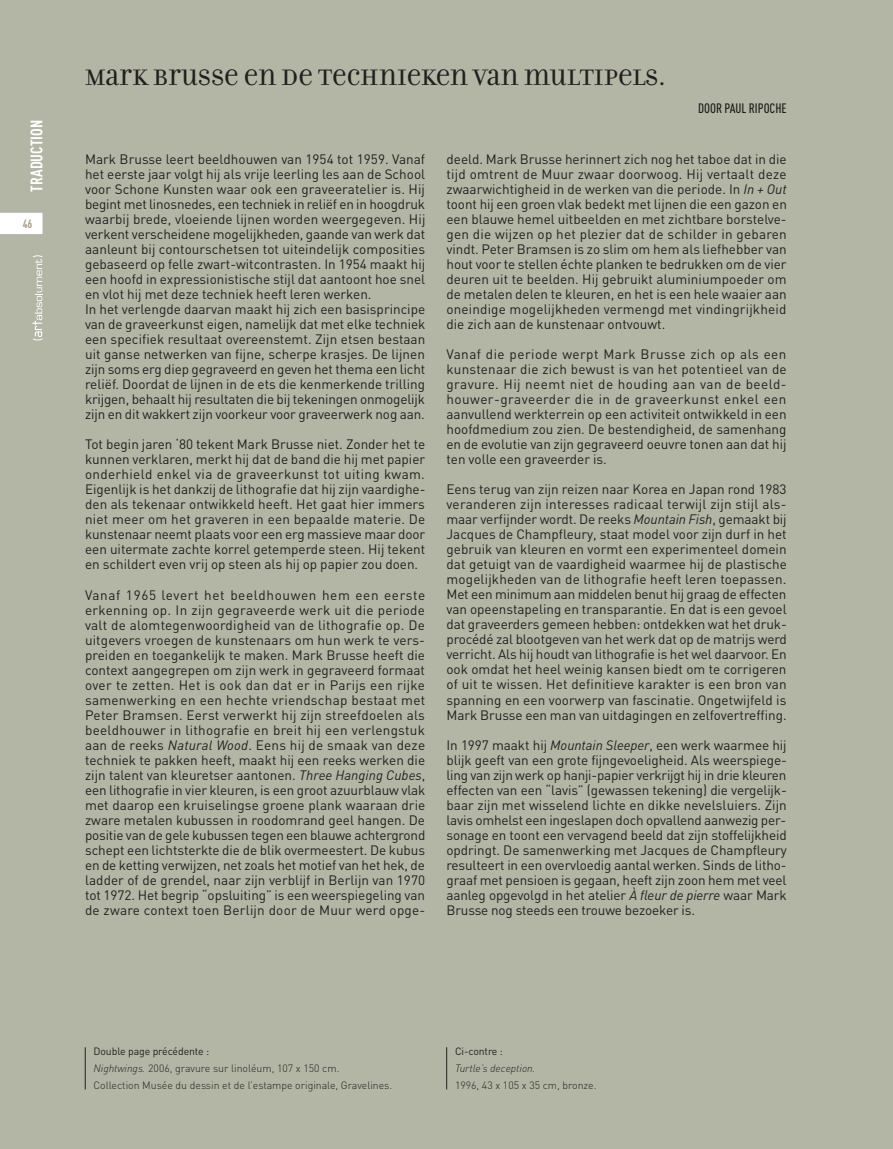
<style>
.page{position:relative;width:893px;height:1149px;background:#fff}
.page>*{position:absolute;margin:0;border:0;box-sizing:border-box;transform-origin:0 0}
.t1{font:24px "Filosofia Unicase";color:#231f20}
.t2{font:700 16.5px "DIN Cond";color:#fff}
.t3{font:13.5px/15px "DIN";color:#231f20;text-align:justify}
.t4{font:500 13.5px "DIN Cond";color:#231f20}
.t5{font:700 12px "DIN Cond";color:#aa9f84}
.t6{font:300 10.5px/17px "DIN";color:#231f20}
.t7{font:italic 300 10.5px "DIN";color:#231f20}
.t8{font:10.5px "DIN";letter-spacing:-.01em;color:#231f20}
.s1{font-style:italic}
.s2{font-weight:400}
</style>
<div class="page">
<div style="left:0;top:0;width:893px;height:1148px;background:#b3b6a5"></div>
<svg style="left:0;top:213px;width:43px;height:21px"></svg>
<svg style="left:32px;top:255px;width:11px;height:85px"></svg>
<hr style="left:85px;top:1046px;width:1px;height:43px;background:#231f20">
<hr style="left:446px;top:1046px;width:1px;height:43px;background:#231f20">
<p class="t2" style="left:31px;top:191px;width:73px;rotate:-90deg">TRADUCTION</p>
<p class="t5" style="left:23px;top:220px;width:11px">46</p>
<h1 class="t1" style="left:85px;top:63px;width:582px">MARK BRUSSE EN DE TECHNIEKEN VAN MULTIPELS.</h1>
<p class="t4" style="left:698px;top:103px;width:90px">DOOR PAUL RIPOCHE</p>
<p class="t3" style="left:85px;top:153px;width:342px;text-align:left">Mark Brusse leert beeldhouwen van 1954 tot 1959. Vanaf het eerste jaar volgt hij als vrije leerling les aan de School voor Schone Kunsten waar ook een graveeratelier is. Hij begint met linosnedes, een techniek in reliëf en in hoogdruk waarbij brede, vloeiende lijnen worden weergegeven. Hij verkent verscheidene mogelijkheden, gaande van werk dat aanleunt bij contourschetsen tot uiteindelijk composities gebaseerd op felle zwart-witcontrasten. In 1954 maakt hij een hoofd in expressionistische stijl dat aantoont hoe snel en vlot hij met deze techniek heeft leren werken.<br>In het verlengde daarvan maakt hij zich een basisprincipe van de graveerkunst eigen, namelijk dat met elke techniek een specifiek resultaat overeenstemt. Zijn etsen bestaan uit ganse netwerken van fijne, scherpe krasjes. De lijnen zijn soms erg diep gegraveerd en geven het thema een licht reliëf. Doordat de lijnen in de ets die kenmerkende trilling krijgen, behaalt hij resultaten die bij tekeningen onmogelijk zijn en dit wakkert zijn voorkeur voor graveerwerk nog aan.</p>
<p class="t3" style="left:85px;top:438px;width:342px">Tot begin jaren ‘80 tekent Mark Brusse niet. Zonder het te kunnen verklaren, merkt hij dat de band die hij met papier onderhield enkel via de graveerkunst tot uiting kwam.<br>Eigenlijk is het dankzij de lithografie dat hij zijn vaardighe&shy;den als tekenaar ontwikkeld heeft. Het gaat hier immers niet meer om het graveren in een bepaalde materie. De kunstenaar neemt plaats voor een erg massieve maar door een uitermate zachte korrel getemperde steen. Hij tekent en schildert even vrij op steen als hij op papier zou doen.</p>
<p class="t3" style="left:85px;top:588px;width:342px">Vanaf 1965 levert het beeldhouwen hem een eerste erkenning op. In zijn gegraveerde werk uit die periode valt de alomtegenwoordigheid van de lithografie op. De uitgevers vroegen de kunstenaars om hun werk te vers&shy;preiden en toegankelijk te maken. Mark Brusse heeft die context aangegrepen om zijn werk in gegraveerd formaat over te zetten. Het is ook dan dat er in Parijs een rijke samenwerking en een hechte vriendschap bestaat met Peter Bramsen. Eerst verwerkt hij zijn streefdoelen als beeldhouwer in lithografie en breit hij een verlengstuk aan de reeks <span class="s1">Natural Wood</span>. Eens hij de smaak van deze techniek te pakken heeft, maakt hij een reeks werken die zijn talent van kleuretser aantonen. <span class="s1">Three Hanging Cubes</span>, een lithografie in vier kleuren, is een groot azuurblauw vlak met daarop een kruiselingse groene plank waaraan drie zware metalen kubussen in roodomrand geel hangen. De positie van de gele kubussen tegen een blauwe achtergrond schept een lichtsterkte die de blik overmeestert. De kubus en de ketting verwijzen, net zoals het motief van het hek, de ladder of de grendel, naar zijn verblijf in Berlijn van 1970 tot 1972. Het begrip “opsluiting” is een weerspiegeling van de zware context toen Berlijn door de Muur werd opge-</p>
<p class="t3" style="left:446px;top:153px;width:342px">deeld. Mark Brusse herinnert zich nog het taboe dat in die tijd omtrent de Muur zwaar doorwoog. Hij vertaalt deze zwaarwichtigheid in de werken van die periode. In <span class="s1">In + Out </span>toont hij een groen vlak bedekt met lijnen die een gazon en een blauwe hemel uitbeelden en met zichtbare borstelve&shy;gen die wijzen op het plezier dat de schilder in gebaren vindt. Peter Bramsen is zo slim om hem als liefhebber van hout voor te stellen échte planken te bedrukken om de vier deuren uit te beelden. Hij gebruikt aluminiumpoeder om de metalen delen te kleuren, en het is een hele waaier aan oneindige mogelijkheden vermengd met vindingrijkheid die zich aan de kunstenaar ontvouwt.</p>
<p class="t3" style="left:446px;top:348px;width:342px">Vanaf die periode werpt Mark Brusse zich op als een kunstenaar die zich bewust is van het potentieel van de gravure. Hij neemt niet de houding aan van de beeld&shy;houwer-graveerder die in de graveerkunst enkel een aanvullend werkterrein op een activiteit ontwikkeld in een hoofdmedium zou zien. De bestendigheid, de samenhang en de evolutie van zijn gegraveerd oeuvre tonen aan dat hij ten volle een graveerder is.</p>
<p class="t3" style="left:446px;top:483px;width:342px">Eens terug van zijn reizen naar Korea en Japan rond 1983 veranderen zijn interesses radicaal terwijl zijn stijl als&shy;maar verfijnder wordt. De reeks <span class="s1">Mountain Fish</span>, gemaakt bij Jacques de Champfleury, staat model voor zijn durf in het gebruik van kleuren en vormt een experimenteel domein dat getuigt van de vaardigheid waarmee hij de plastische mogelijkheden van de lithografie heeft leren toepassen.<br>Met een minimum aan middelen benut hij graag de effecten van opeenstapeling en transparantie. En dat is een gevoel dat graveerders gemeen hebben: ontdekken wat het druk&shy;procédé zal blootgeven van het werk dat op de matrijs werd verricht. Als hij houdt van lithografie is het wel daarvoor. En ook omdat het heel weinig kansen biedt om te corrigeren of uit te wissen. Het definitieve karakter is een bron van spanning en een voorwerp van fascinatie. Ongetwijfeld is Mark Brusse een man van uitdagingen en zelfovertreffing.</p>
<p class="t3" style="left:446px;top:738px;width:342px">In 1997 maakt hij <span class="s1">Mountain Sleeper</span>, een werk waarmee hij blijk geeft van een grote fijngevoeligheid. Als weerspiege&shy;ling van zijn werk op hanji-papier verkrijgt hij in drie kleuren effecten van een “lavis” (gewassen tekening) die vergelijk&shy;baar zijn met wisselend lichte en dikke nevelsluiers. Zijn lavis omhelst een ingeslapen doch opvallend aanwezig per&shy;sonage en toont een vervagend beeld dat zijn stoffelijkheid opdringt. De samenwerking met Jacques de Champfleury resulteert in een overvloedig aantal werken. Sinds de litho&shy;graaf met pensioen is gegaan, heeft zijn zoon hem met veel aanleg opgevolgd in het atelier <span class="s1">À fleur de pierre</span> waar Mark Brusse nog steeds een trouwe bezoeker is.</p>
<p class="t6" style="left:94px;top:1043px;width:300px"><span class="s2">Double page précédente :<br></span><span class="s1">Nightwings.</span> 2006, gravure sur linoléum, 107 x 150 cm.<br>Collection Musée du dessin et de l’estampe originale, Gravelines.</p>
<p class="t8" style="left:455px;top:1047px;width:50px">Ci-contre :</p>
<p class="t7" style="left:455px;top:1064px;width:82px">Turtle’s deception.</p>
<p class="t6" style="left:455px;top:1077px;width:143px">1996, 43 x 105 x 35 cm, bronze.</p>
</div>
